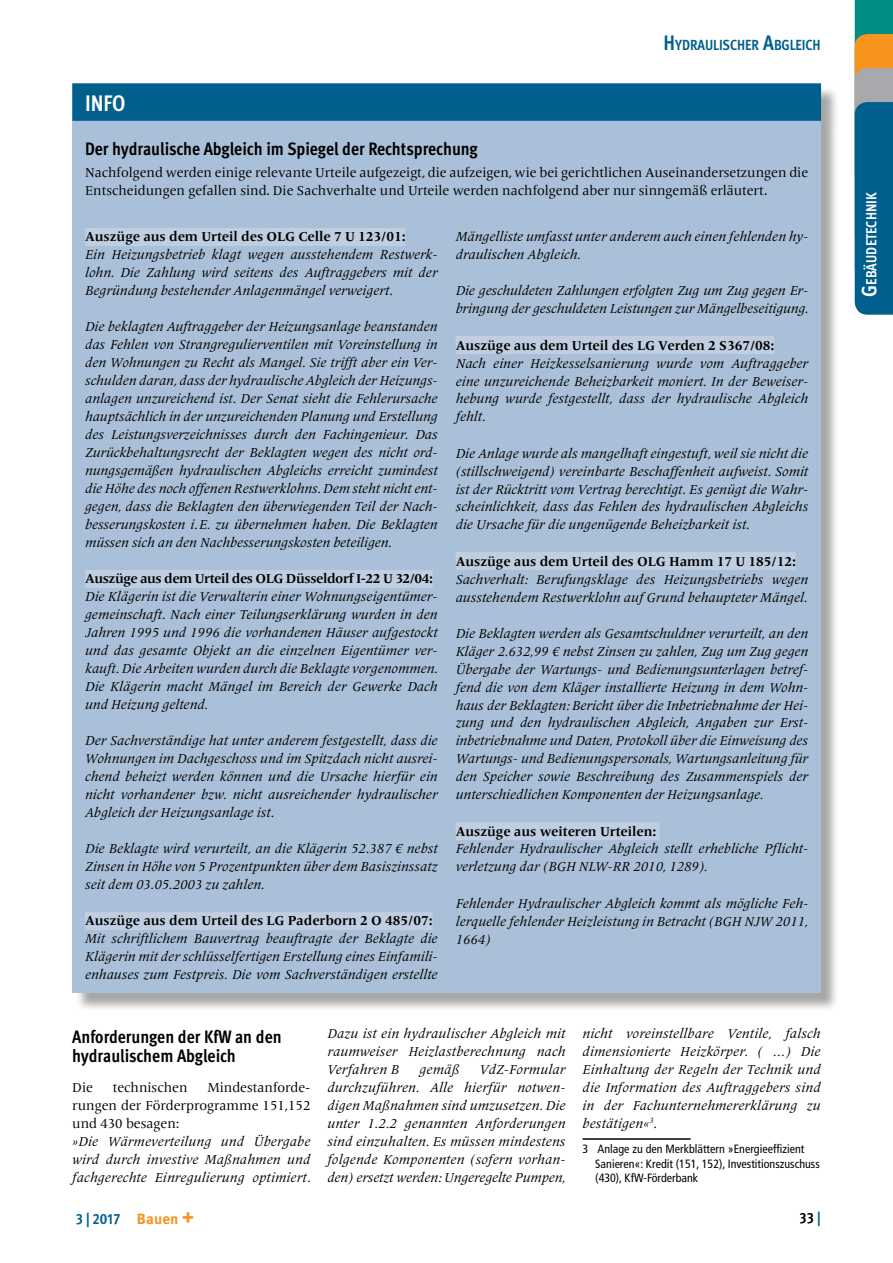
<style>
.page{position:relative;width:893px;height:1263px;background:#fff}
.page>*{position:absolute;margin:0;border:0;box-sizing:border-box;transform-origin:0 0}
.t1{font:700 condensed 22.5px "Meta OT";color:#fff}
.t2{font:700 condensed 18px/19.5px "Meta OT";color:#000}
.t3{font:700 condensed 15px "Meta OT";color:#005f8d}
.t4{font:700 condensed 15px "Meta OT";color:#000}
.t5{font:700 condensed 14.7px "Meta OT";letter-spacing:-.01em;color:#005f8d}
.t6{font:700 condensed 14.7px "Meta OT";letter-spacing:.015em;color:#fff}
.t7{font:italic 13.5px/18px "Frutiger Serif LT Pro";color:#000;text-align:justify}
.t8{font:13.5px/18px "Frutiger Serif LT Pro";color:#000;text-align:justify}
.t9{font:700 13.5px "Frutiger Serif LT Pro";color:#000}
.t10{font:700 13.5px "Frutiger Serif LT Pro";letter-spacing:-.03em;color:#000}
.t11{font:condensed 12px/14.4px "Frutiger LT Std";color:#000}
.s1{font-size:21px}
.s2{font-stretch:normal;color:#f7941e}
.s3{font-weight:900;font-stretch:normal;font-size:16.5px;color:#f7941e}
.s4{color:#005f8d}
</style>
<div class="page">
<svg style="left:855px;top:0;width:38px;height:315px;background:#2d7283"></svg>
<hr style="left:583px;top:1138px;width:108px;height:2px;background:#000">
<div style="left:75px;top:86px;width:765px;height:926px;background:#000;opacity:.35"></div>
<div style="left:72px;top:85px;width:749px;height:908px;background:#aac0d8"></div>
<div style="left:72px;top:83px;width:749px;height:38px;background:#005f8d"></div>
<div style="left:85px;top:228px;width:320px;height:18px;background:#bfcfe1"></div>
<div style="left:85px;top:570px;width:348px;height:18px;background:#bfcfe1"></div>
<div style="left:85px;top:912px;width:347px;height:18px;background:#bfcfe1"></div>
<div style="left:456px;top:336px;width:318px;height:18px;background:#bfcfe1"></div>
<div style="left:456px;top:552px;width:340px;height:18px;background:#bfcfe1"></div>
<div style="left:456px;top:822px;width:203px;height:18px;background:#bfcfe1"></div>
<p class="t5" style="left:663px;top:35px;width:157px"><span class="s1">H</span>YDRAULISCHER <span class="s1">A</span>BGLEICH</p>
<h1 class="t1" style="left:85px;top:89px;width:42px">INFO</h1>
<h2 class="t2" style="left:85px;top:139px;width:394px">Der hydraulische Abgleich im Spiegel der Rechtsprechung</h2>
<p class="t8" style="left:85px;top:164px;width:725px">Nachfolgend werden einige relevante Urteile aufgezeigt, die aufzeigen, wie bei gerichtlichen Auseinandersetzungen die<br>Entscheidungen gefallen sind. Die Sachverhalte und Urteile werden nachfolgend aber nur sinngemäß erläutert.</p>
<p class="t9" style="left:85px;top:229px;width:322px">Auszüge aus dem Urteil des OLG Celle 7 U 123/01:</p>
<p class="t7" style="left:85px;top:246px;width:354px;text-align:left">Ein Heizungsbetrieb klagt wegen ausstehendem Restwerk&shy;lohn. Die Zahlung wird seitens des Auftraggebers mit der<br>Begründung bestehender Anlagenmängel verweigert.</p>
<p class="t7" style="left:85px;top:318px;width:354px">Die beklagten Auftraggeber der Heizungsanlage beanstanden das Fehlen von Strangregulierventilen mit Voreinstellung in den Wohnungen zu Recht als Mangel. Sie trifft aber ein Ver&shy;schulden daran, dass der hydraulische Abgleich der Heizungs&shy;anlagen unzureichend ist. Der Senat sieht die Fehlerursache hauptsächlich in der unzureichenden Planung und Erstellung des Leistungsverzeichnisses durch den Fachingenieur. Das Zurückbehaltungsrecht der Beklagten wegen des nicht ord&shy;nungsgemäßen hydraulischen Abgleichs erreicht zumindest die Höhe des noch offenen Restwerklohns. Dem steht nicht ent&shy;gegen, dass die Beklagten den überwiegenden Teil der Nach&shy;besserungskosten i.E. zu übernehmen haben. Die Beklagten müssen sich an den Nachbesserungskosten beteiligen.</p>
<p class="t10" style="left:85px;top:571px;width:350px">Auszüge aus dem Urteil des OLG Düsseldorf I-22 U 32/04:</p>
<p class="t7" style="left:85px;top:588px;width:354px">Die Klägerin ist die Verwalterin einer Wohnungseigentümer&shy;gemeinschaft. Nach einer Teilungserklärung wurden in den Jahren 1995 und 1996 die vorhandenen Häuser aufgestockt und das gesamte Objekt an die einzelnen Eigentümer ver&shy;kauft. Die Arbeiten wurden durch die Beklagte vorgenommen.<br>Die Klägerin macht Mängel im Bereich der Gewerke Dach und Heizung geltend.</p>
<p class="t7" style="left:85px;top:732px;width:354px">Der Sachverständige hat unter anderem festgestellt, dass die Wohnungen im Dachgeschoss und im Spitzdach nicht ausrei&shy;chend beheizt werden können und die Ursache hierfür ein nicht vorhandener bzw. nicht ausreichender hydraulischer Abgleich der Heizungsanlage ist.</p>
<p class="t7" style="left:85px;top:840px;width:354px">Die Beklagte wird verurteilt, an die Klägerin 52.387 € nebst Zinsen in Höhe von 5 Prozentpunkten über dem Basiszinssatz seit dem 03.05.2003 zu zahlen.</p>
<p class="t9" style="left:85px;top:913px;width:349px">Auszüge aus dem Urteil des LG Paderborn 2 O 485/07:</p>
<p class="t7" style="left:85px;top:930px;width:354px">Mit schriftlichem Bauvertrag beauftragte der Beklagte die Klägerin mit der schlüsselfertigen Erstellung eines Einfamili&shy;enhauses zum Festpreis. Die vom Sachverständigen erstellte</p>
<p class="t7" style="left:456px;top:228px;width:354px">Mängelliste umfasst unter anderem auch einen fehlenden hy&shy;draulischen Abgleich.</p>
<p class="t7" style="left:456px;top:282px;width:354px">Die geschuldeten Zahlungen erfolgten Zug um Zug gegen Er&shy;bringung der geschuldeten Leistungen zur Mängelbeseitigung.</p>
<p class="t9" style="left:456px;top:337px;width:320px">Auszüge aus dem Urteil des LG Verden 2 S367/08:</p>
<p class="t7" style="left:456px;top:354px;width:354px">Nach einer Heizkesselsanierung wurde vom Auftraggeber eine unzureichende Beheizbarkeit moniert. In der Beweiser&shy;hebung wurde festgestellt, dass der hydraulische Abgleich fehlt.</p>
<p class="t7" style="left:456px;top:444px;width:354px">Die Anlage wurde als mangelhaft eingestuft, weil sie nicht die (stillschweigend) vereinbarte Beschaffenheit aufweist. Somit ist der Rücktritt vom Vertrag berechtigt. Es genügt die Wahr&shy;scheinlichkeit, dass das Fehlen des hydraulischen Abgleichs die Ursache für die ungenügende Beheizbarkeit ist.</p>
<p class="t9" style="left:456px;top:553px;width:342px">Auszüge aus dem Urteil des OLG Hamm 17 U 185/12:</p>
<p class="t7" style="left:456px;top:570px;width:354px">Sachverhalt: Berufungsklage des Heizungsbetriebs wegen ausstehendem Restwerklohn auf Grund behaupteter Mängel.</p>
<p class="t7" style="left:456px;top:624px;width:354px;text-align:left">Die Beklagten werden als Gesamtschuldner verurteilt, an den Kläger 2.632,99 € nebst Zinsen zu zahlen, Zug um Zug gegen Übergabe der Wartungs- und Bedienungsunterlagen betref&shy;fend die von dem Kläger installierte Heizung in dem Wohn&shy;haus der Beklagten: Bericht über die Inbetriebnahme der Hei&shy;zung und den hydraulischen Abgleich, Angaben zur Erst&shy;inbetriebnahme und Daten, Protokoll über die Einweisung des Wartungs- und Bedienungspersonals, Wartungsanleitung für den Speicher sowie Beschreibung des Zusammenspiels der unterschiedlichen Komponenten der Heizungsanlage.</p>
<p class="t9" style="left:456px;top:823px;width:202px">Auszüge aus weiteren Urteilen:</p>
<p class="t7" style="left:456px;top:840px;width:354px">Fehlender Hydraulischer Abgleich stellt erhebliche Pflicht&shy;verletzung dar (BGH NLW-RR 2010, 1289).</p>
<p class="t7" style="left:456px;top:894px;width:354px">Fehlender Hydraulischer Abgleich kommt als mögliche Feh&shy;lerquelle fehlender Heizleistung in Betracht (BGH NJW 2011, 1664)</p>
<h2 class="t2" style="left:72px;top:1027px;width:211px">Anforderungen der KfW an den hydraulischem Abgleich</h2>
<p class="t8" style="left:72px;top:1078px;width:22px">Die</p>
<p class="t8" style="left:113px;top:1078px;width:76px">technischen</p>
<p class="t8" style="left:72px;top:1078px;width:240px;text-indent:135px">Mindestanforde&shy;rungen der Förderprogramme 151,152 und 430 besagen:</p>
<p class="t7" style="left:72px;top:1132px;width:240px">»Die Wärmeverteilung und Übergabe wird durch investive Maßnahmen und fachgerechte Einregulierung optimiert.</p>
<p class="t7" style="left:327px;top:1024px;width:240px">Dazu ist ein hydraulischer Abgleich mit raumweiser Heizlastberechnung nach Verfahren B</p>
<p class="t7" style="left:327px;top:1060px;width:240px;text-align:left;text-indent:152px">VdZ-Formular durchzuführen. Alle hierfür notwen&shy;digen Maßnahmen sind umzusetzen. Die unter 1.2.2 genannten Anforderungen sind einzuhalten. Es müssen mindestens folgende Komponenten (sofern vorhan&shy;den) ersetzt werden: Ungeregelte Pumpen,</p>
<p class="t7" style="left:420px;top:1060px;width:41px">gemäß</p>
<p class="t7" style="left:583px;top:1024px;width:240px">nicht voreinstellbare Ventile, falsch dimensionierte Heizkörper. ( …) Die Einhaltung der Regeln der Technik und die Information des Auftraggebers sind in der Fachunternehmererklärung zu bestätigen«<sup>3</sup>.</p>
<p class="t11" style="left:595px;top:1142px;width:226px;text-indent:-13px">3 Anlage zu den Merkblättern »Energieeffizient<br>Sanieren«: Kredit (151, 152), Investitionszuschuss (430), KfW-Förderbank</p>
<p class="t3" style="left:76px;top:1209px;width:120px">3 | 2017 <span class="s2">Bauen</span> <span class="s3">+</span></p>
<p class="t4" style="left:800px;top:1208px;width:23px">33 <span class="s4">|</span></p>
<p class="t6" style="left:862px;top:297px;width:107px;rotate:-90deg"><span class="s1">G</span>EBÄUDETECHNIK</p>
</div>
